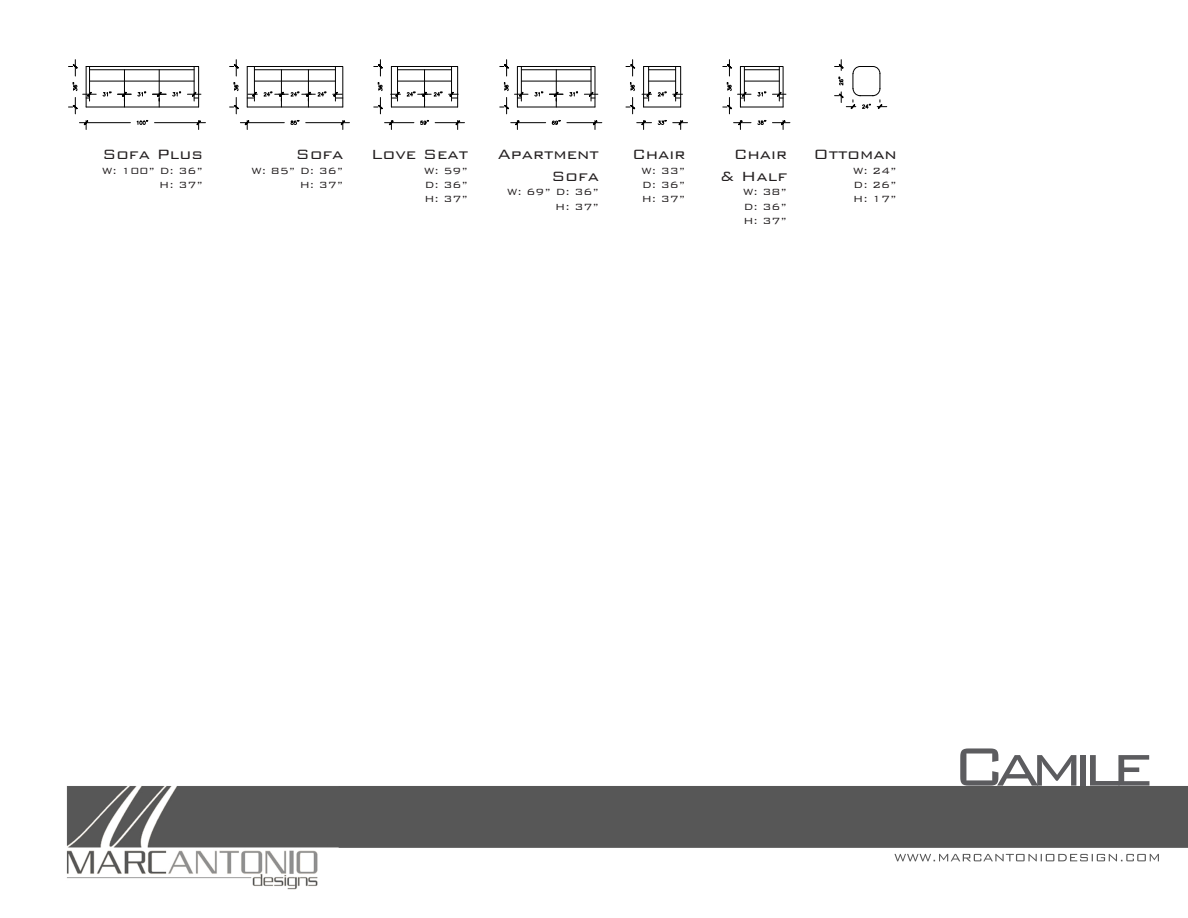
<style>
.page{position:relative;width:1188px;height:918px;background:#fff}
.page>*{position:absolute;margin:0;border:0;box-sizing:border-box;transform-origin:0 0}
.t1{font:300 72px "Bank Gothic BT";letter-spacing:-.14em;color:#5c5c5f}
.t2{font:300 18px "Bank Gothic BT";color:#231f20}
.t3{font:300 12px "Bank Gothic BT";color:#231f20}
</style>
<div class="page">
<img style="left:66px;top:786px;width:1122px;height:104px">
<svg style="left:68px;top:59px;width:820px;height:71px"></svg>
<p class="t2" style="left:102px;top:145px;width:102px">Sofa Plus</p>
<p class="t3" style="left:102px;top:164px;width:102px">W: 100” D: 36”</p>
<p class="t3" style="left:159px;top:178px;width:45px">H: 37”</p>
<p class="t2" style="left:296px;top:145px;width:49px">Sofa</p>
<p class="t3" style="left:252px;top:164px;width:93px">W: 85” D: 36”</p>
<p class="t3" style="left:300px;top:178px;width:45px">H: 37”</p>
<p class="t2" style="left:371px;top:145px;width:99px">Love Seat</p>
<p class="t3" style="left:424px;top:164px;width:45px">W: 59”</p>
<p class="t3" style="left:425px;top:178px;width:45px">D: 36”</p>
<p class="t3" style="left:424px;top:193px;width:45px">H: 37”</p>
<p class="t2" style="left:498px;top:145px;width:103px">Apartment</p>
<p class="t2" style="left:552px;top:166px;width:49px">Sofa</p>
<p class="t3" style="left:507px;top:186px;width:93px">W: 69” D: 36”</p>
<p class="t3" style="left:555px;top:200px;width:45px">H: 37”</p>
<p class="t2" style="left:632px;top:145px;width:55px">Chair</p>
<p class="t3" style="left:642px;top:164px;width:45px">W: 33”</p>
<p class="t3" style="left:642px;top:178px;width:45px">D: 36”</p>
<p class="t3" style="left:642px;top:193px;width:45px">H: 37”</p>
<p class="t2" style="left:734px;top:145px;width:55px">Chair</p>
<p class="t2" style="left:721px;top:166px;width:68px">&amp; Half</p>
<p class="t3" style="left:743px;top:186px;width:45px">W: 38”</p>
<p class="t3" style="left:744px;top:200px;width:45px">D: 36”</p>
<p class="t3" style="left:743px;top:214px;width:45px">H: 37”</p>
<p class="t2" style="left:813px;top:145px;width:85px">Ottoman</p>
<p class="t3" style="left:853px;top:164px;width:45px">W: 24”</p>
<p class="t3" style="left:854px;top:178px;width:45px">D: 26”</p>
<p class="t3" style="left:853px;top:193px;width:45px">H: 17”</p>
<p class="t1" style="left:951px;top:729px;width:204px">Camile</p>
</div>
